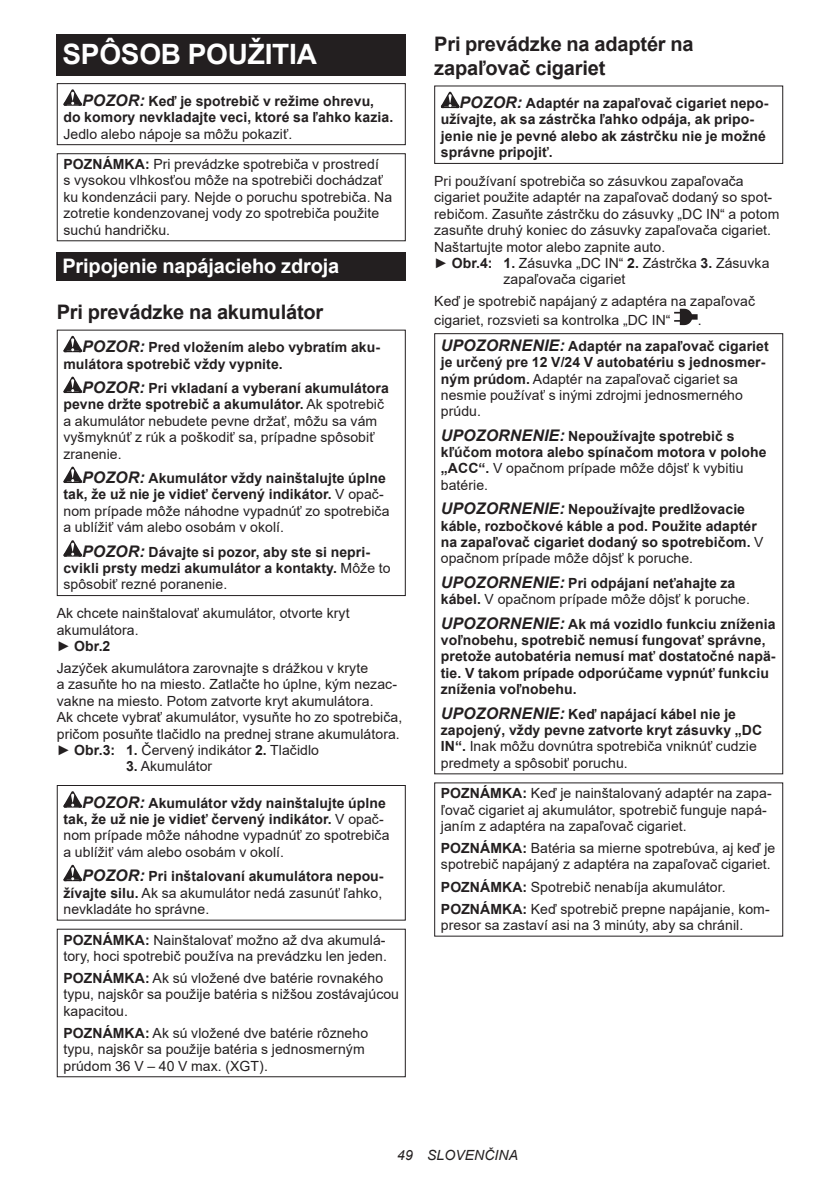
<style>
.page{position:relative;width:840px;height:1191px;background:#fff}
.page>*{position:absolute;margin:0;border:0;box-sizing:border-box;transform-origin:0 0}
.t1{font:700 28px "Arial";letter-spacing:-.01em;color:#fff}
.t2{font:700 20px/23.4px "Arial";letter-spacing:-.01em;color:#231f20}
.t3{font:700 20px "Arial";letter-spacing:-.01em;color:#fff}
.t4{font:14px/16.4px "Arial";letter-spacing:.005em;color:#231f20}
.t5{font:700 14px/16.4px "Arial";letter-spacing:.005em;color:#231f20}
.t6{font:italic 14px "Arial";letter-spacing:.005em;color:#231f20}
.s1{font-style:italic;font-size:16px}
.s2{font-weight:700}
.s3{font-weight:700;font-style:italic;font-size:16px}
.s4{font-weight:400}
</style>
<div class="page">
<div style="left:57px;top:34px;width:348px;height:41px;background:#231f20"></div>
<svg style="left:63px;top:89px;width:19px;height:17px"></svg>
<div style="left:57px;top:83px;width:348px;height:62px;border:1px solid #231f20"></div>
<div style="left:57px;top:153px;width:348px;height:88px;border:1px solid #231f20"></div>
<div style="left:57px;top:253px;width:348px;height:28px;background:#231f20"></div>
<svg style="left:63px;top:336px;width:19px;height:16px"></svg>
<svg style="left:63px;top:377px;width:19px;height:16px"></svg>
<svg style="left:63px;top:466px;width:19px;height:17px"></svg>
<svg style="left:63px;top:540px;width:19px;height:16px"></svg>
<div style="left:57px;top:329px;width:348px;height:267px;border:1px solid #231f20"></div>
<svg style="left:63px;top:791px;width:19px;height:16px"></svg>
<svg style="left:63px;top:864px;width:19px;height:17px"></svg>
<div style="left:57px;top:785px;width:348px;height:135px;border:1px solid #231f20"></div>
<div style="left:57px;top:928px;width:348px;height:149px;border:1px solid #231f20"></div>
<svg style="left:440px;top:92px;width:19px;height:16px"></svg>
<div style="left:434px;top:85px;width:348px;height:79px;border:1px solid #231f20"></div>
<svg style="left:674px;top:309px;width:23px;height:16px"></svg>
<div style="left:434px;top:333px;width:348px;height:441px;border:1px solid #231f20"></div>
<h1 class="t1" style="left:62px;top:34px;width:256px">SPÔSOB POUŽITIA</h1>
<p class="t5" style="left:63px;top:93px;width:331px;text-align:center"><span class="s1">POZOR:</span> Keď je spotrebič v režime ohrevu,<br>do komory nevkladajte veci, ktoré sa ľahko kazia.</p>
<p class="t4" style="left:63px;top:118px;width:317px;line-height:30.6px">Jedlo alebo nápoje sa môžu pokaziť.<br><span class="s2">POZNÁMKA:</span> Pri prevádzke spotrebiča v prostredí</p>
<p class="t4" style="left:63px;top:172px;width:330px">s vysokou vlhkosťou môže na spotrebiči dochádzať ku kondenzácii pary. Nejde o poruchu spotrebiča. Na zotretie kondenzovanej vody zo spotrebiča použite suchú handričku.</p>
<h2 class="t3" style="left:62px;top:251px;width:278px">Pripojenie napájacieho zdroja</h2>
<h2 class="t2" style="left:57px;top:300px;width:268px">Pri prevádzke na akumulátor</h2>
<p class="t5" style="left:63px;top:339px;width:318px;text-indent:19px"><span class="s1">POZOR:</span> Pred vložením alebo vybratím aku&shy;mulátora spotrebič vždy vypnite.</p>
<p class="t4" style="left:63px;top:380px;width:327px;text-indent:19px"><span class="s3">POZOR:</span> <span class="s2">Pri vkladaní a vyberaní akumulátora pevne držte spotrebič a akumulátor.</span> Ak spotrebič a akumulátor nebudete pevne držať, môžu sa vám vyšmyknúť z rúk a poškodiť sa, prípadne spôsobiť zranenie.</p>
<p class="t4" style="left:63px;top:470px;width:327px;text-indent:19px"><span class="s3">POZOR:</span> <span class="s2">Akumulátor vždy nainštalujte úplne tak, že už nie je vidieť červený indikátor.</span> V opač&shy;nom prípade môže náhodne vypadnúť zo spotrebiča a ublížiť vám alebo osobám v okolí.</p>
<p class="t5" style="left:63px;top:543px;width:328px;text-indent:19px"><span class="s1">POZOR:</span> Dávajte si pozor, aby ste si nepri&shy;cvikli prsty medzi akumulátor a kontakty. <span class="s4">Môže to spôsobiť rezné poranenie.</span></p>
<p class="t4" style="left:57px;top:605px;width:294px">Ak chcete nainštalovať akumulátor, otvorte kryt akumulátora.<br>► <span class="s2">Obr.2</span></p>
<p class="t4" style="left:57px;top:660px;width:347px">Jazýček akumulátora zarovnajte s drážkou v kryte<br>a zasuňte ho na miesto. Zatlačte ho úplne, kým nezac&shy;vakne na miesto. Potom zatvorte kryt akumulátora.<br>Ak chcete vybrať akumulátor, vysuňte ho zo spotrebiča, pričom posuňte tlačidlo na prednej strane akumulátora. ► <span class="s2">Obr.3: 1.</span> Červený indikátor <span class="s2">2.</span> Tlačidlo</p>
<p class="t4" style="left:126px;top:758px;width:88px"><span class="s2">3.</span> Akumulátor</p>
<p class="t4" style="left:63px;top:794px;width:327px;text-indent:19px"><span class="s3">POZOR:</span> <span class="s2">Akumulátor vždy nainštalujte úplne tak, že už nie je vidieť červený indikátor.</span> V opač&shy;nom prípade môže náhodne vypadnúť zo spotrebiča a ublížiť vám alebo osobám v okolí.</p>
<p class="t4" style="left:63px;top:868px;width:321px;text-align:justify;text-indent:19px"><span class="s3">POZOR:</span> <span class="s2">Pri inštalovaní akumulátora nepou&shy;žívajte silu.</span> Ak sa akumulátor nedá zasunúť ľahko, nevkladáte ho správne.</p>
<p class="t4" style="left:63px;top:931px;width:325px"><span class="s2">POZNÁMKA:</span> Nainštalovať možno až dva akumulá&shy;tory, hoci spotrebič používa na prevádzku len jeden.</p>
<p class="t4" style="left:63px;top:969px;width:337px"><span class="s2">POZNÁMKA:</span> Ak sú vložené dve batérie rovnakého typu, najskôr sa použije batéria s nižšou zostávajúcou kapacitou.</p>
<p class="t4" style="left:63px;top:1024px;width:306px"><span class="s2">POZNÁMKA:</span> Ak sú vložené dve batérie rôzneho typu, najskôr sa použije batéria s jednosmerným prúdom 36 V – 40 V max. (XGT).</p>
<h2 class="t2" style="left:434px;top:33px;width:261px">Pri prevádzke na adaptér na zapaľovač cigariet</h2>
<p class="t5" style="left:440px;top:95px;width:329px;text-indent:19px"><span class="s1">POZOR:</span> Adaptér na zapaľovač cigariet nepo&shy;užívajte, ak sa zástrčka ľahko odpája, ak pripo&shy;jenie nie je pevné alebo ak zástrčku nie je možné správne pripojiť.</p>
<p class="t4" style="left:434px;top:173px;width:311px">Pri používaní spotrebiča so zásuvkou zapaľovača</p>
<p class="t4" style="left:434px;top:189px;width:339px">cigariet použite adaptér na zapaľovač dodaný so spot-</p>
<p class="t4" style="left:434px;top:205px;width:346px">rebičom. Zasuňte zástrčku do zásuvky „DC IN“ a potom</p>
<p class="t4" style="left:434px;top:222px;width:338px">zasuňte druhý koniec do zásuvky zapaľovača cigariet.</p>
<p class="t4" style="left:434px;top:238px;width:232px">Naštartujte motor alebo zapnite auto.</p>
<p class="t4" style="left:434px;top:255px;width:336px">► <span class="s2">Obr.4: 1.</span> Zásuvka „DC IN“ <span class="s2">2.</span> Zástrčka <span class="s2">3.</span> Zásuvka</p>
<p class="t4" style="left:503px;top:271px;width:123px">zapaľovača cigariet</p>
<p class="t4" style="left:434px;top:292px;width:322px;line-height:18.8px">Keď je spotrebič napájaný z adaptéra na zapaľovač cigariet, rozsvieti sa kontrolka „DC IN“</p>
<p class="t5" style="left:440px;top:307px;width:329px;line-height:25.6px;text-indent:257px"><span class="s4">.<br></span><span class="s1">UPOZORNENIE:</span> Adaptér na zapaľovač cigariet</p>
<p class="t4" style="left:440px;top:354px;width:326px"><span class="s2">je určený pre 12 V/24 V autobatériu s jednosmer&shy;ným prúdom.</span> Adaptér na zapaľovač cigariet sa nesmie používať s inými zdrojmi jednosmerného prúdu.</p>
<p class="t5" style="left:440px;top:428px;width:327px"><span class="s1">UPOZORNENIE:</span> Nepoužívajte spotrebič s kľúčom motora alebo spínačom motora v polohe „ACC“. <span class="s4">V opačnom prípade môže dôjsť k vybitiu batérie.</span></p>
<p class="t5" style="left:440px;top:501px;width:324px"><span class="s1">UPOZORNENIE:</span> Nepoužívajte predlžovacie káble, rozbočkové káble a pod. Použite adaptér na zapaľovač cigariet dodaný so spotrebičom. <span class="s4">V opačnom prípade môže dôjsť k poruche.</span></p>
<p class="t4" style="left:440px;top:574px;width:310px"><span class="s3">UPOZORNENIE:</span> <span class="s2">Pri odpájaní neťahajte za kábel.</span> V opačnom prípade môže dôjsť k poruche.</p>
<p class="t5" style="left:440px;top:615px;width:336px"><span class="s1">UPOZORNENIE:</span> Ak má vozidlo funkciu zníženia voľnobehu, spotrebič nemusí fungovať správne, pretože autobatéria nemusí mať dostatočné napä&shy;tie. V takom prípade odporúčame vypnúť funkciu zníženia voľnobehu.</p>
<p class="t5" style="left:440px;top:705px;width:323px"><span class="s1">UPOZORNENIE:</span> Keď napájací kábel nie je zapojený, vždy pevne zatvorte kryt zásuvky „DC IN“. <span class="s4">Inak môžu dovnútra spotrebiča vniknúť cudzie predmety a spôsobiť poruchu.</span></p>
<p class="t4" style="left:440px;top:785px;width:332px"><span class="s2">POZNÁMKA:</span> Keď je nainštalovaný adaptér na zapa&shy;ľovač cigariet aj akumulátor, spotrebič funguje napá&shy;janím z adaptéra na zapaľovač cigariet.</p>
<p class="t4" style="left:440px;top:840px;width:336px"><span class="s2">POZNÁMKA:</span> Batéria sa mierne spotrebúva, aj keď je spotrebič napájaný z adaptéra na zapaľovač cigariet.</p>
<p class="t4" style="left:440px;top:875px;width:330px;line-height:22px"><span class="s2">POZNÁMKA:</span> Spotrebič nenabíja akumulátor.<br><span class="s2">POZNÁMKA:</span> Keď spotrebič prepne napájanie, kom-</p>
<p class="t4" style="left:440px;top:916px;width:304px">presor sa zastaví asi na 3 minúty, aby sa chránil.</p>
<p class="t6" style="left:397px;top:1146px;width:122px">49 SLOVENČINA</p>
</div>
